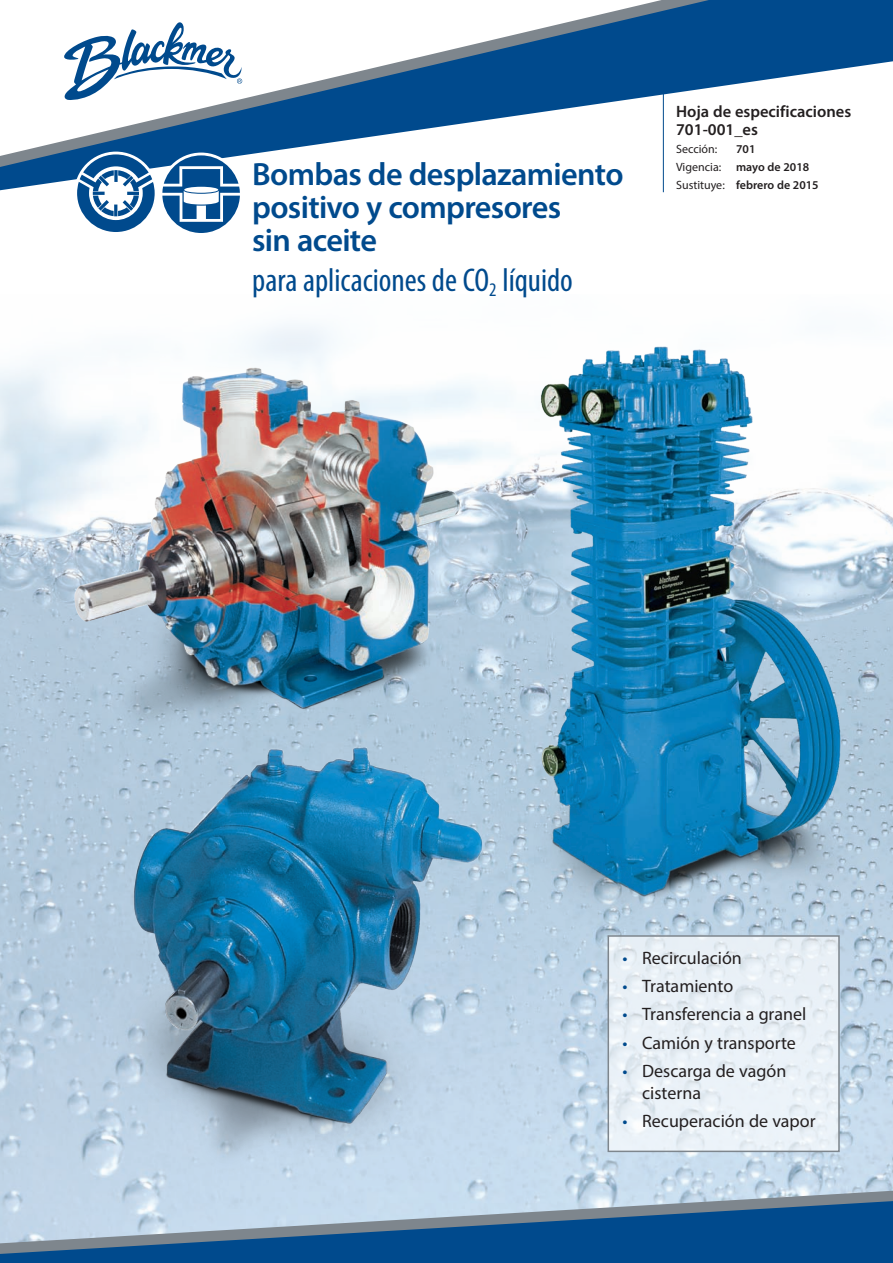
<style>
.page{position:relative;width:893px;height:1263px;background:#fff}
.page>*{position:absolute;margin:0;border:0;box-sizing:border-box;transform-origin:0 0}
.t1{font:condensed 33px "Myriad Pro";color:#004a8d}
.t2{font:600 32.25px/33px "Myriad Pro";letter-spacing:-.02em;color:#004a8d}
.t3{font:18px/21.6px "Myriad Pro";color:#231f20}
.t4{font:600 16.5px/18px "Myriad Pro";color:#231f20}
.t5{font:600 12px/18px "Myriad Pro";color:#231f20;text-align:center}
.t6{font:12px "Myriad Pro";color:#231f20}
.s1{font-weight:400}
.s2{color:#004a8d}
</style>
<div class="page">
<img style="left:0;top:856px;width:893px;height:334px">
<svg style="left:0;top:0;width:893px;height:192px"></svg>
<svg style="left:0;top:0;width:766px;height:170px"></svg>
<div style="left:0;top:1255px;width:893px;height:8px;background:#004a8d"></div>
<svg style="left:0;top:1190px;width:893px;height:65px;background:#4878a3"></svg>
<div style="left:74px;top:152px;width:83px;height:83px;background:#fff;border-radius:50%"></div>
<svg style="left:77px;top:154px;width:78px;height:78px"></svg>
<div style="left:159px;top:153px;width:84px;height:83px;background:#fff;border-radius:50%"></div>
<svg style="left:162px;top:155px;width:78px;height:78px"></svg>
<svg style="left:611px;top:1027px;width:226px;height:122px;background:#e9f0f6"></svg>
<div style="left:608px;top:935px;width:232px;height:217px;border:2px solid #7e868d"></div>
<img style="left:0;top:324px;width:446px;height:532px">
<img style="left:446px;top:346px;width:447px;height:681px">
<img style="left:6px;top:655px;width:560px;height:560px">
<h2 class="t2" style="left:252px;top:157px;width:373px">Bombas de desplazamiento</h2>
<h2 class="t2" style="left:252px;top:190px;width:311px">positivo y compresores sin aceite</h2>
<h1 class="t1" style="left:252px;top:260px;width:322px">para aplicaciones de CO<sub>2</sub> líquido</h1>
<p class="t4" style="left:676px;top:102px;width:177px">Hoja de especificaciones<br>701-001_es</p>
<p class="t6" style="left:676px;top:141px;width:43px">Sección:</p>
<p class="t5" style="left:676px;top:139px;width:135px">701<br><span class="s1">Vigencia:</span> mayo de 2018</p>
<p class="t5" style="left:676px;top:175px;width:144px"><span class="s1">Sustituye:</span> febrero de 2015</p>
<p class="t3" style="left:622px;top:947px;width:121px"><span class="s2">•</span> Recirculación</p>
<p class="t3" style="left:622px;top:975px;width:112px"><span class="s2">•</span> Tratamiento</p>
<p class="t3" style="left:622px;top:1003px;width:185px"><span class="s2">•</span> Transferencia a granel</p>
<p class="t3" style="left:622px;top:1032px;width:175px"><span class="s2">•</span> Camión y transporte</p>
<p class="t3" style="left:642px;top:1060px;width:146px;text-indent:-20px"><span class="s2">•</span> Descarga de vagón cisterna</p>
<p class="t3" style="left:622px;top:1110px;width:195px"><span class="s2">•</span> Recuperación de vapor</p>
</div>
